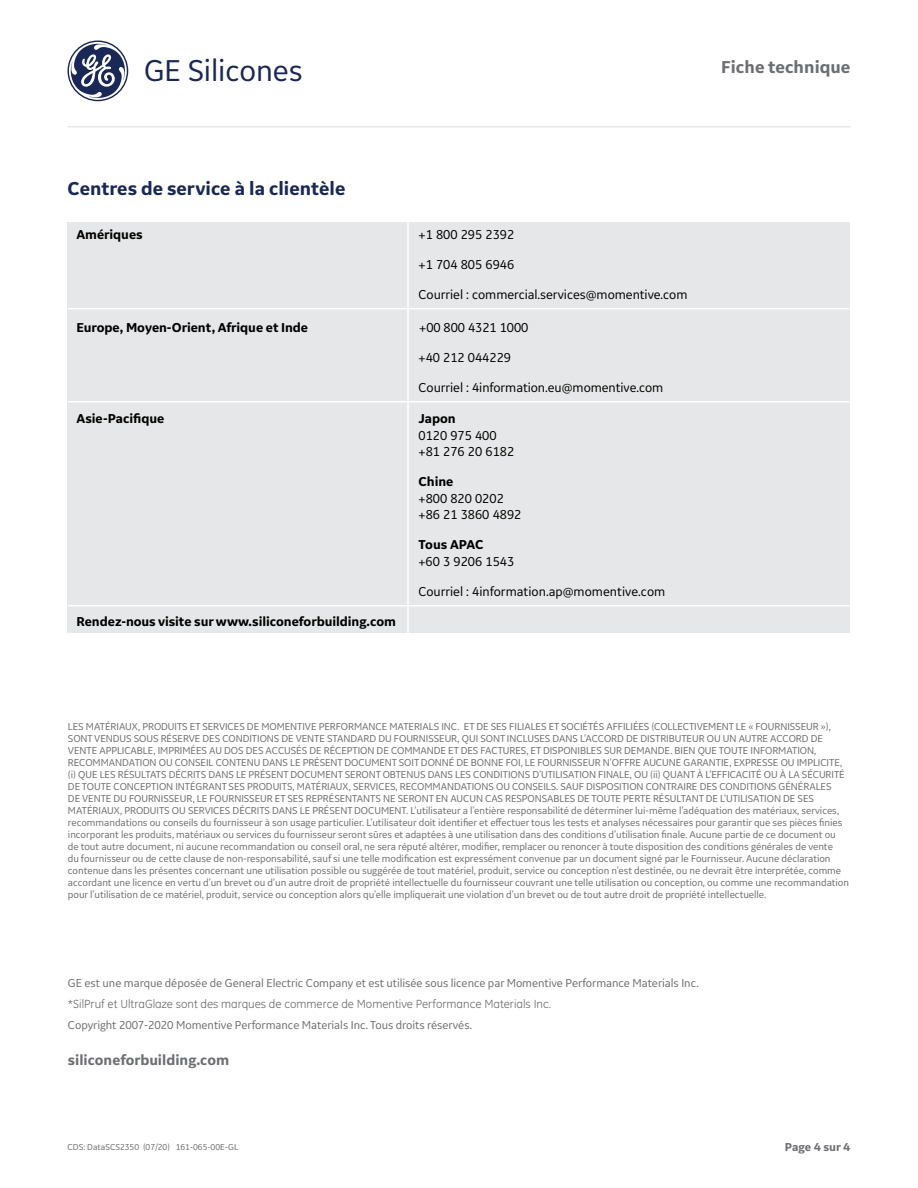
<style>
.page{position:relative;width:918px;height:1188px;background:#fff}
.page>*{position:absolute;margin:0;border:0;box-sizing:border-box;transform-origin:0 0}
.t1{font:31.5px "GE Inspira Sans";letter-spacing:-.005em;color:#1a2857}
.t2{font:700 19.5px "GE Inspira Sans";color:#1a2857}
.t3{font:700 18px "GE Inspira Sans";color:#6d6e71}
.t4{font:700 15px "GE Inspira Sans";color:#6d6e71}
.t5{font:13.5px/16.5px "GE Inspira Sans";color:#000}
.t6{font:700 13.5px "GE Inspira Sans";letter-spacing:-.005em;color:#000}
.t7{font:12px "GE Inspira Sans";letter-spacing:-.005em;color:#6d6e71}
.t8{font:12px "GE Inspira";color:#6d6e71}
.t9{font:700 12px "GE Inspira Sans";color:#6d6e71}
.t10{font:10.5px/12px "GE Inspira Sans";letter-spacing:-.005em;color:#6d6e71}
.t11{font:9px "GE Inspira Sans";color:#6d6e71}
</style>
<div class="page">
<svg style="left:68px;top:40px;width:60px;height:61px"></svg>
<hr style="left:68px;top:126px;width:782px;height:2px;background:#e6e7e8">
<div style="left:68px;top:222px;width:782px;height:411px;background:#e6e7e8"></div>
<hr style="left:68px;top:308px;width:781px;height:1px;background:#fff">
<hr style="left:68px;top:401px;width:781px;height:1px;background:#fff">
<hr style="left:68px;top:605px;width:781px;height:1px;background:#fff">
<hr style="left:407px;top:221px;width:2px;height:418px;background:#fff">
<h1 class="t1" style="left:144px;top:51px;width:160px">GE Silicones</h1>
<h3 class="t3" style="left:721px;top:56px;width:131px">Fiche technique</h3>
<h2 class="t2" style="left:68px;top:176px;width:280px">Centres de service à la clientèle</h2>
<p class="t6" style="left:76px;top:226px;width:68px">Amériques</p>
<p class="t5" style="left:418px;top:226px;width:97px">+1 800 295 2392</p>
<p class="t5" style="left:418px;top:256px;width:97px">+1 704 805 6946</p>
<p class="t5" style="left:418px;top:286px;width:271px">Courriel : commercial.services@momentive.com</p>
<p class="t6" style="left:76px;top:319px;width:233px">Europe, Moyen-Orient, Afrique et Inde</p>
<p class="t5" style="left:419px;top:319px;width:111px">+00 800 4321 1000</p>
<p class="t5" style="left:418px;top:349px;width:94px">+40 212 044229</p>
<p class="t5" style="left:418px;top:379px;width:246px">Courriel : 4information.eu@momentive.com</p>
<p class="t6" style="left:76px;top:411px;width:89px">Asie-Pacifique</p>
<p class="t6" style="left:418px;top:411px;width:39px">Japon</p>
<p class="t5" style="left:418px;top:427px;width:97px">0120 975 400 +81 276 20 6182</p>
<p class="t6" style="left:418px;top:474px;width:37px">Chine</p>
<p class="t5" style="left:418px;top:490px;width:104px">+800 820 0202 +86 21 3860 4892</p>
<p class="t6" style="left:418px;top:537px;width:67px">Tous APAC</p>
<p class="t5" style="left:418px;top:553px;width:97px">+60 3 9206 1543</p>
<p class="t5" style="left:418px;top:583px;width:248px">Courriel : 4information.ap@momentive.com</p>
<p class="t6" style="left:76px;top:613px;width:321px">Rendez-nous visite sur www.siliconeforbuilding.com</p>
<p class="t10" style="left:68px;top:720px;width:783px">LES MATÉRIAUX, PRODUITS ET SERVICES DE MOMENTIVE PERFORMANCE MATERIALS INC. ET DE SES FILIALES ET SOCIÉTÉS AFFILIÉES (COLLECTIVEMENT LE « FOURNISSEUR »), SONT VENDUS SOUS RÉSERVE DES CONDITIONS DE VENTE STANDARD DU FOURNISSEUR, QUI SONT INCLUSES DANS L’ACCORD DE DISTRIBUTEUR OU UN AUTRE ACCORD DE VENTE APPLICABLE, IMPRIMÉES AU DOS DES ACCUSÉS DE RÉCEPTION DE COMMANDE ET DES FACTURES, ET DISPONIBLES SUR DEMANDE. BIEN QUE TOUTE INFORMATION, RECOMMANDATION OU CONSEIL CONTENU DANS LE PRÉSENT DOCUMENT SOIT DONNÉ DE BONNE FOI, LE FOURNISSEUR N’OFFRE AUCUNE GARANTIE, EXPRESSE OU IMPLICITE, (i) QUE LES RÉSULTATS DÉCRITS DANS LE PRÉSENT DOCUMENT SERONT OBTENUS DANS LES CONDITIONS D’UTILISATION FINALE, OU (ii) QUANT À L’EFFICACITÉ OU À LA SÉCURITÉ DE TOUTE CONCEPTION INTÉGRANT SES PRODUITS, MATÉRIAUX, SERVICES, RECOMMANDATIONS OU CONSEILS. SAUF DISPOSITION CONTRAIRE DES CONDITIONS GÉNÉRALES<br>DE VENTE DU FOURNISSEUR, LE FOURNISSEUR ET SES REPRÉSENTANTS NE SERONT EN AUCUN CAS RESPONSABLES DE TOUTE PERTE RÉSULTANT DE L’UTILISATION DE SES MATÉRIAUX, PRODUITS OU SERVICES DÉCRITS DANS LE PRÉSENT DOCUMENT. L’utilisateur a l’entière responsabilité de déterminer lui-même l’adéquation des matériaux, services, recommandations ou conseils du fournisseur à son usage particulier. L’utilisateur doit identifier et effectuer tous les tests et analyses nécessaires pour garantir que ses pièces finies incorporant les produits, matériaux ou services du fournisseur seront sûres et adaptées à une utilisation dans des conditions d’utilisation finale. Aucune partie de ce document ou de tout autre document, ni aucune recommandation ou conseil oral, ne sera réputé altérer, modifier, remplacer ou renoncer à toute disposition des conditions générales de vente<br>du fournisseur ou de cette clause de non-responsabilité, sauf si une telle modification est expressément convenue par un document signé par le Fournisseur. Aucune déclaration contenue dans les présentes concernant une utilisation possible ou suggérée de tout matériel, produit, service ou conception n’est destinée, ou ne devrait être interprétée, comme accordant une licence en vertu d’un brevet ou d’un autre droit de propriété intellectuelle du fournisseur couvrant une telle utilisation ou conception, ou comme une recommandation pour l’utilisation de ce matériel, produit, service ou conception alors qu’elle impliquerait une violation d’un brevet ou de tout autre droit de propriété intellectuelle.</p>
<p class="t7" style="left:68px;top:975px;width:632px">GE est une marque déposée de General Electric Company et est utilisée sous licence par Momentive Performance Materials Inc.</p>
<p class="t8" style="left:68px;top:997px;width:485px">*SilPruf et UltraGlaze sont des marques de commerce de Momentive Performance Materials Inc.</p>
<p class="t7" style="left:68px;top:1017px;width:406px">Copyright 2007-2020 Momentive Performance Materials Inc. Tous droits réservés.</p>
<h3 class="t4" style="left:68px;top:1050px;width:163px">siliconeforbuilding.com</h3>
<p class="t11" style="left:68px;top:1141px;width:172px">CDS: DataSCS2350 (07/20) 161-065-00E-GL</p>
<p class="t9" style="left:785px;top:1140px;width:67px">Page 4 sur 4</p>
</div>
